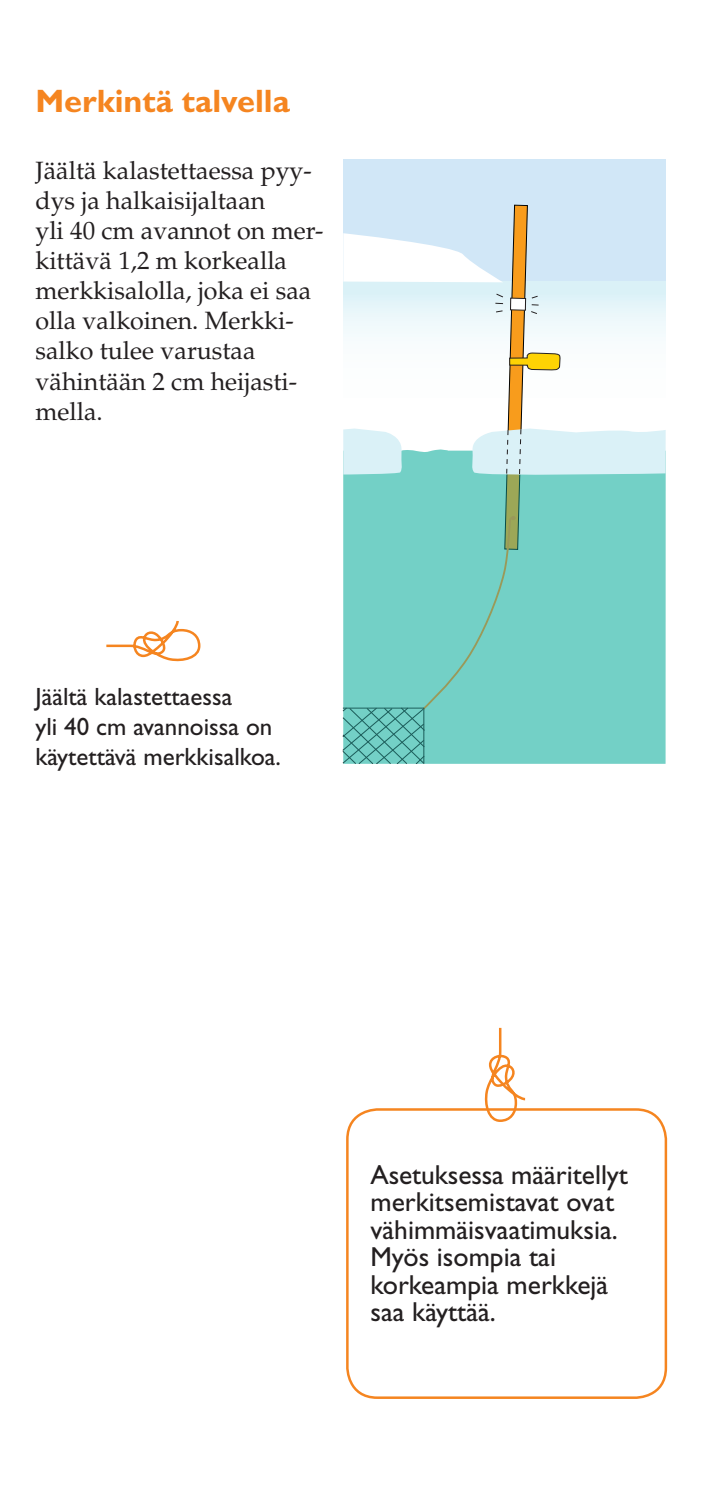
<style>
.page{position:relative;width:702px;height:1489px;background:#fff}
.page>*{position:absolute;margin:0;border:0;box-sizing:border-box;transform-origin:0 0}
.Otsikko_leipis{font:700 32.5px "Gill Sans Std";color:#f58520}
.Tietoruutu{font:27.5px/27.5px "Gill Sans Std";color:#231f20}
.Leipis_eka_kpl{font:25px/30px "Palatino LT Std";color:#231f20}
.Kuvateksti{font:25px/30px "Gill Sans Std";color:#231f20}
</style>
<div class="page">
<div style="left:346px;top:1108px;width:321px;height:290px;border:2px solid #f58520;border-radius:30px"></div>
<svg style="left:106px;top:621px;width:95px;height:41px"></svg>
<svg style="left:481px;top:1027px;width:46px;height:95px"></svg>
<div style="left:343px;top:159px;width:322px;height:489px;background:#d1e7f7"></div>
<svg style="left:342px;top:204px;width:323px;height:559px"></svg>
<p class="Otsikko_leipis" style="left:35px;top:82px;width:256px">Merkintä talvella</p>
<p class="Leipis_eka_kpl" style="left:35px;top:156px;width:289px">Jäältä kalastettaessa pyy&shy;dys ja halkaisijaltaan<br>yli 40 cm avannot on mer&shy;kittävä 1,2 m korkealla merkkisalolla, joka ei saa olla valkoinen. Merkki&shy;salko tulee varustaa vähintään 2 cm heijasti&shy;mella.</p>
<p class="Kuvateksti" style="left:35px;top:681px;width:247px">Jäältä kalastettaessa<br>yli 40 cm avannoissa on käytettävä merkkisalkoa.</p>
<p class="Tietoruutu" style="left:370px;top:1160px;width:259px">Asetuksessa määritellyt merkitsemistavat ovat vähimmäisvaatimuksia.<br>Myös isompia tai korkeampia merkkejä saa käyttää.</p>
</div>
